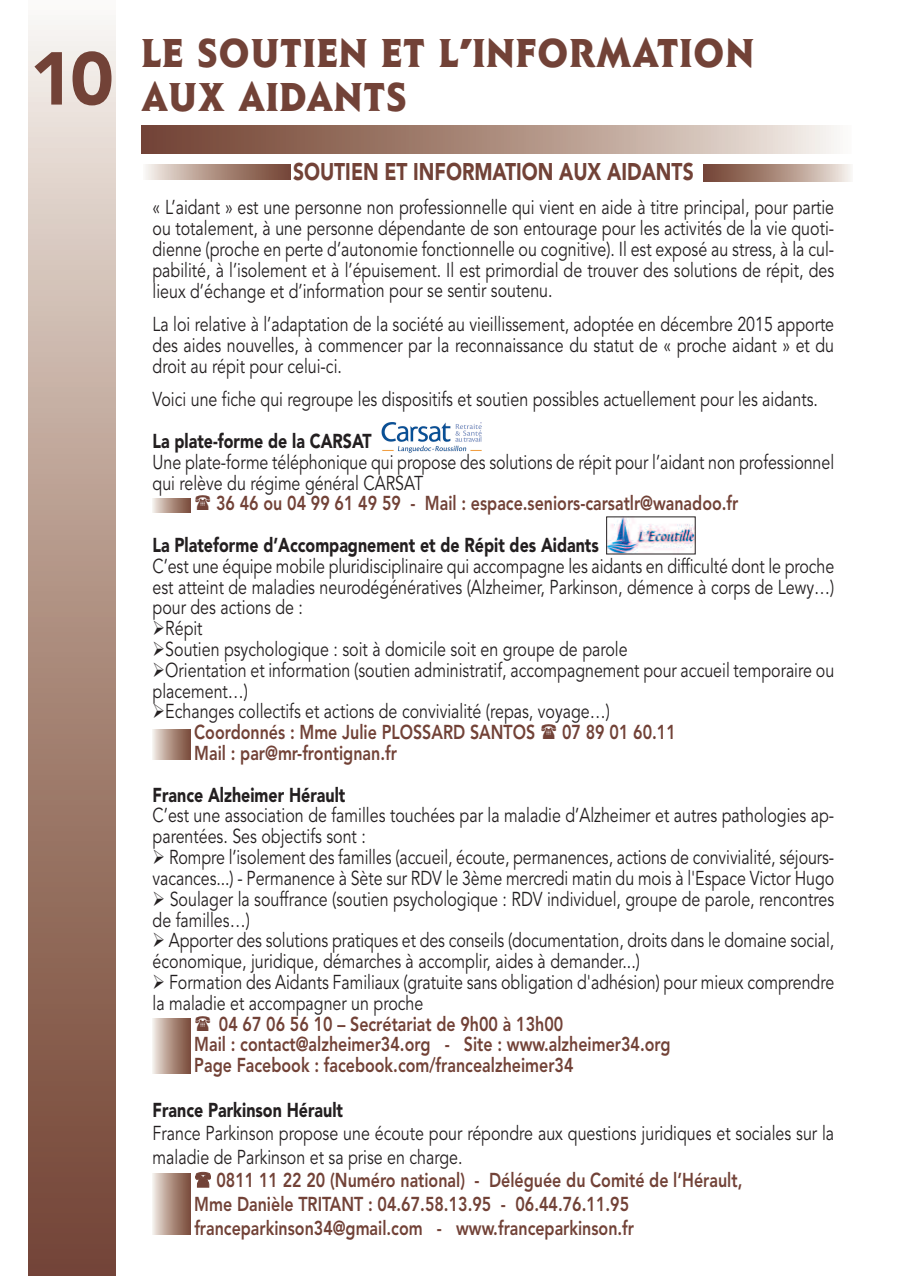
<style>
.page{position:relative;width:908px;height:1276px;background:#fff}
.page>*{position:absolute;margin:0;border:0;box-sizing:border-box;transform-origin:0 0}
.t1{font:900 74px "Avenir";color:#724237}
.t2{font:900 42px/44px "Elan";letter-spacing:.04em;color:#724237;scale:.9 1}
.t3{font:900 24px "Avenir";color:#724237;scale:.8 1}
.t4{font:20px/20.8px "Avenir";color:#231f20;scale:.8 1}
.t5{font:800 20px/20.8px "Avenir";color:#724237;scale:.8 1}
.t6{font:900 20px "Avenir";color:#231f20;scale:.8 1}
.s1{font-weight:800;color:#724237}
</style>
<div class="page">
<svg style="left:28px;top:20px;width:87px;height:1256px;background:#ae9184"></svg>
<svg style="left:142px;top:125px;width:695px;height:29px;background:#ad9083"></svg>
<svg style="left:145px;top:164px;width:145px;height:16px;background:#af9285"></svg>
<svg style="left:703px;top:164px;width:148px;height:17px;background:#ae9083"></svg>
<img style="left:381px;top:422px;width:100px;height:30px">
<img style="left:608px;top:518px;width:85px;height:34px">
<svg style="left:152px;top:498px;width:38px;height:14px"></svg>
<div style="left:152px;top:729px;width:38px;height:30px;background:linear-gradient(to right,#f0e7e0,#7a4b39)"></div>
<div style="left:152px;top:1019px;width:38px;height:54px;background:linear-gradient(to right,#f0e7e0,#7a4b39)"></div>
<div style="left:152px;top:1174px;width:38px;height:61px;background:linear-gradient(to right,#f0e7e0,#7a4b39)"></div>
<h1 class="t1" style="left:30px;top:49px;width:85px">10</h1>
<h2 class="t2" style="left:142px;top:31px;width:681px">LE SOUTIEN ET L’INFORMATION<br>AUX AIDANTS</h2>
<p class="t3" style="left:293px;top:162px;width:502px">SOUTIEN ET INFORMATION AUX AIDANTS</p>
<p class="t4" style="left:152px;top:197px;width:853px;text-align:justify">« L’aidant » est une personne non professionnelle qui vient en aide à titre principal, pour partie ou totalement, à une personne dépendante de son entourage pour les activités de la vie quoti&shy;dienne (proche en perte d’autonomie fonctionnelle ou cognitive). Il est exposé au stress, à la cul&shy;pabilité, à l’isolement et à l’épuisement. Il est primordial de trouver des solutions de répit, des lieux d’échange et d’information pour se sentir soutenu.</p>
<p class="t4" style="left:152px;top:314px;width:853px;text-align:justify">La loi relative à l’adaptation de la société au vieillissement, adoptée en décembre 2015 apporte des aides nouvelles, à commencer par la reconnaissance du statut de « proche aidant » et du droit au répit pour celui-ci.</p>
<p class="t4" style="left:152px;top:389px;width:833px">Voici une fiche qui regroupe les dispositifs et soutien possibles actuellement pour les aidants.</p>
<p class="t6" style="left:152px;top:424px;width:275px">La plate-forme de la CARSAT</p>
<p class="t4" style="left:152px;top:452px;width:853px">Une plate-forme téléphonique qui propose des solutions de répit pour l’aidant non professionnel qui relève du régime général CARSAT</p>
<p class="t5" style="left:216px;top:495px;width:654px">36 46 ou 04 99 61 49 59 - Mail : espace.seniors-carsatlr@wanadoo.fr</p>
<p class="t6" style="left:152px;top:528px;width:559px">La Plateforme d’Accompagnement et de Répit des Aidants</p>
<p class="t4" style="left:152px;top:556px;width:853px;text-align:justify">C’est une équipe mobile pluridisciplinaire qui accompagne les aidants en difficulté dont le proche est atteint de maladies neurodégénératives (Alzheimer, Parkinson, démence à corps de Lewy…) pour des actions de :</p>
<p class="t4" style="left:152px;top:618px;width:64px">➢Répit</p>
<p class="t4" style="left:152px;top:639px;width:595px">➢Soutien psychologique : soit à domicile soit en groupe de parole</p>
<p class="t4" style="left:152px;top:660px;width:853px">➢Orientation et information (soutien administratif, accompagnement pour accueil temporaire ou placement…)</p>
<p class="t4" style="left:194px;top:701px;width:521px;text-indent:-42px">➢Echanges collectifs et actions de convivialité (repas, voyage…)<br><span class="s1">Coordonnés : Mme Julie PLOSSARD SANTOS</span></p>
<p class="t5" style="left:562px;top:723px;width:144px">07 89 01 60.11</p>
<p class="t5" style="left:194px;top:744px;width:255px">Mail : par@mr-frontignan.fr</p>
<p class="t6" style="left:152px;top:777px;width:242px">France Alzheimer Hérault</p>
<p class="t4" style="left:152px;top:805px;width:853px">C’est une association de familles touchées par la maladie d’Alzheimer et autres pathologies ap&shy;parentées. Ses objectifs sont :</p>
<p class="t4" style="left:152px;top:847px;width:853px">➢ Rompre l’isolement des familles (accueil, écoute, permanences, actions de convivialité, séjours&shy;vacances...) - Permanence à Sète sur RDV le 3ème mercredi matin du mois à l'Espace Victor Hugo</p>
<p class="t4" style="left:152px;top:888px;width:853px">➢ Soulager la souffrance (soutien psychologique : RDV individuel, groupe de parole, rencontres de familles…)</p>
<p class="t4" style="left:152px;top:930px;width:853px">➢ Apporter des solutions pratiques et des conseils (documentation, droits dans le domaine social, économique, juridique, démarches à accomplir, aides à demander...)</p>
<p class="t4" style="left:152px;top:972px;width:853px">➢ Formation des Aidants Familiaux (gratuite sans obligation d'adhésion) pour mieux comprendre la maladie et accompagner un proche</p>
<p class="t5" style="left:194px;top:1015px;width:596px;text-indent:25px">04 67 06 56 10 – Secrétariat de 9h00 à 13h00<br>Mail : contact@alzheimer34.org - Site : www.alzheimer34.org<br>Page Facebook : facebook.com/francealzheimer34</p>
<p class="t6" style="left:152px;top:1101px;width:239px">France Parkinson Hérault</p>
<p class="t4" style="left:152px;top:1121px;width:853px;line-height:23.6px">France Parkinson propose une écoute pour répondre aux questions juridiques et sociales sur la maladie de Parkinson et sa prise en charge.</p>
<p class="t5" style="left:194px;top:1170px;width:686px;line-height:23.6px;text-indent:22px">0811 11 22 20 (Numéro national) - Déléguée du Comité de l’Hérault,<br>Mme Danièle TRITANT : 04.67.58.13.95 - 06.44.76.11.95 franceparkinson34@gmail.com - www.franceparkinson.fr</p>
</div>
